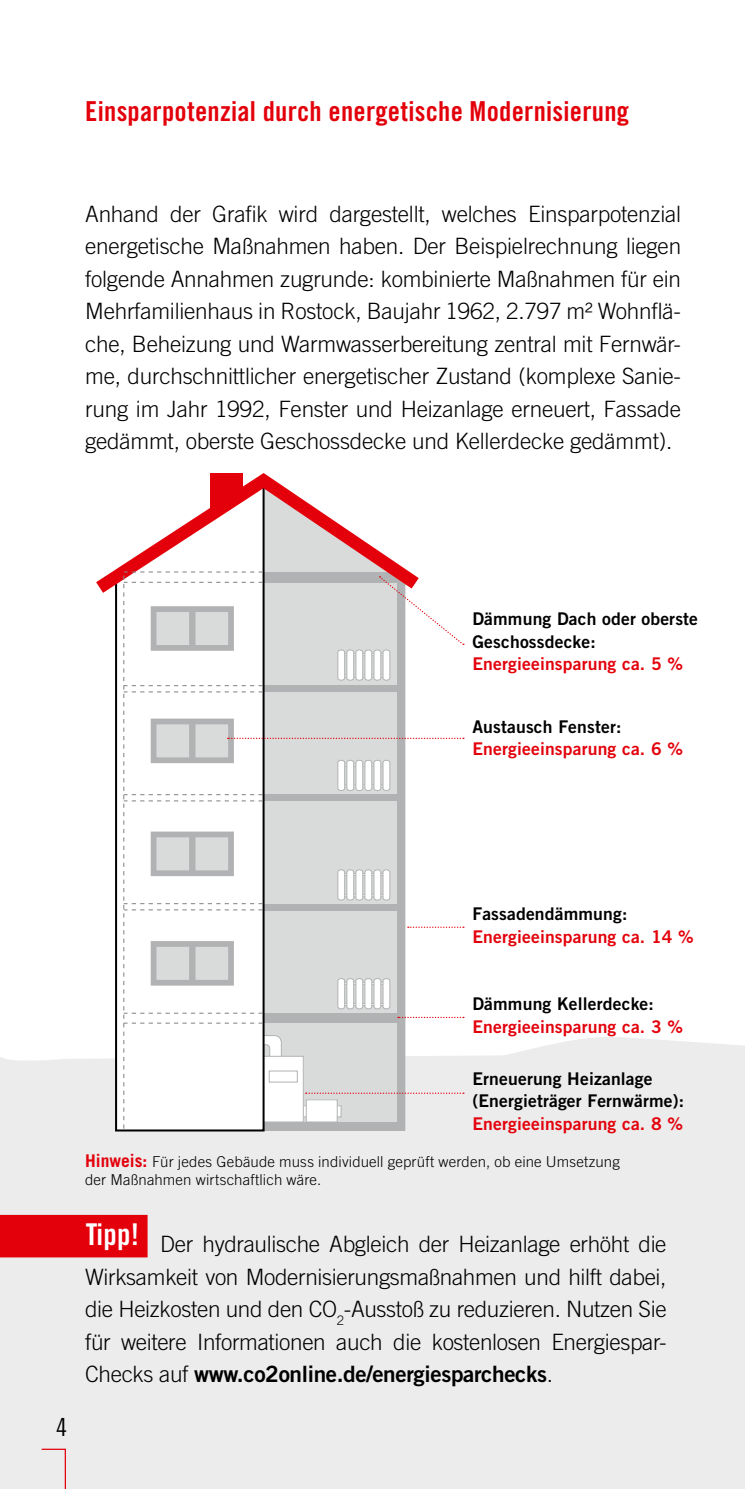
<style>
.page{position:relative;width:745px;height:1489px;background:#fff}
.page>*{position:absolute;margin:0;border:0;box-sizing:border-box;transform-origin:0 0}
.t1{font:30px "Trade Gothic LT Std Bd Cn 20";color:#fff}
.t2{font:27.5px "Trade Gothic LT Std Bd Cn 20";letter-spacing:.01em;color:#e3000b}
.t3{font:25px "Trade Gothic LT Std Cn 18";color:#000}
.t4{font:300 22.5px/32.5px "Trade Gothic LT Std";letter-spacing:-.015em;color:#000;text-align:justify}
.t5{font:22.5px "Trade Gothic LT Std Bd 2";letter-spacing:-.015em;color:#000}
.t6{font:17.5px/22.5px "Trade Gothic LT Std Bd 2";letter-spacing:.01em;color:#000}
.t7{font:17.5px "Trade Gothic LT Std Bd 2";letter-spacing:.01em;color:#e3000b}
.t8{font:300 15px/17.5px "Trade Gothic LT Std";letter-spacing:.01em;color:#000}
.s1{font-weight:700;font-size:17.5px;color:#e3000b}
.s2{font-family:"Trade Gothic LT Std";font-weight:300}
</style>
<div class="page">
<div style="left:0;top:1037px;width:744px;height:451px;background:#ececec"></div>
<svg style="left:114px;top:605px;width:151px;height:527px"></svg>
<svg style="left:96px;top:473px;width:312px;height:132px"></svg>
<svg style="left:123px;top:571px;width:340px;height:559px"></svg>
<svg style="left:40px;top:1447px;width:27px;height:41px"></svg>
<div style="left:0;top:1214px;width:147px;height:43px;background:#e3000b"></div>
<p class="t2" style="left:85px;top:94px;width:545px">Einsparpotenzial durch energetische Modernisierung</p>
<p class="t4" style="left:85px;top:197px;width:597px">Anhand der Grafik wird dargestellt, welches Einsparpotenzial energetische Maßnahmen haben. Der Beispielrechnung liegen folgende Annahmen zugrunde: kombinierte Maßnahmen für ein Mehrfamilienhaus in Rostock, Baujahr 1962, 2.797 m² Wohnflä&shy;che, Beheizung und Warmwasserbereitung zentral mit Fernwär&shy;me, durchschnittlicher energetischer Zustand (komplexe Sanie&shy;rung im Jahr 1992, Fenster und Heizanlage erneuert, Fassade gedämmt, oberste Geschossdecke und Kellerdecke gedämmt).</p>
<p class="t6" style="left:472px;top:607px;width:227px">Dämmung Dach oder oberste<br>Geschossdecke:</p>
<p class="t7" style="left:472px;top:653px;width:212px">Energieeinsparung ca. 5 %</p>
<p class="t6" style="left:472px;top:714px;width:150px">Austausch Fenster:</p>
<p class="t7" style="left:472px;top:738px;width:212px">Energieeinsparung ca. 6 %</p>
<p class="t6" style="left:472px;top:902px;width:156px">Fassadendämmung:</p>
<p class="t7" style="left:472px;top:925px;width:223px">Energieeinsparung ca. 14 %</p>
<p class="t3" style="left:56px;top:1412px;width:13px">4</p>
<p class="t6" style="left:472px;top:992px;width:183px">Dämmung Kellerdecke:</p>
<p class="t7" style="left:472px;top:1015px;width:212px">Energieeinsparung ca. 3 %</p>
<p class="t6" style="left:472px;top:1066px;width:213px">Erneuerung Heizanlage (Energieträger Fernwärme):</p>
<p class="t7" style="left:472px;top:1112px;width:212px">Energieeinsparung ca. 8 %</p>
<p class="t8" style="left:85px;top:1152px;width:536px"><span class="s1">Hinweis:</span> Für jedes Gebäude muss individuell geprüft werden, ob eine Umsetzung der Maßnahmen wirtschaftlich wäre.</p>
<h1 class="t1" style="left:86px;top:1215px;width:55px">Tipp!</h1>
<p class="t4" style="left:85px;top:1227px;width:582px;text-indent:75px">Der hydraulische Abgleich der Heizanlage erhöht die Wirksamkeit von Modernisierungsmaßnahmen und hilft dabei, die Heizkosten und den CO<sub>2</sub>-Ausstoß zu reduzieren. Nutzen Sie für weitere Informationen auch die kostenlosen Energiespar-</p>
<p class="t5" style="left:85px;top:1360px;width:469px"><span class="s2">Checks auf</span> www.co2online.de/energiesparchecks<span class="s2">.</span></p>
</div>
